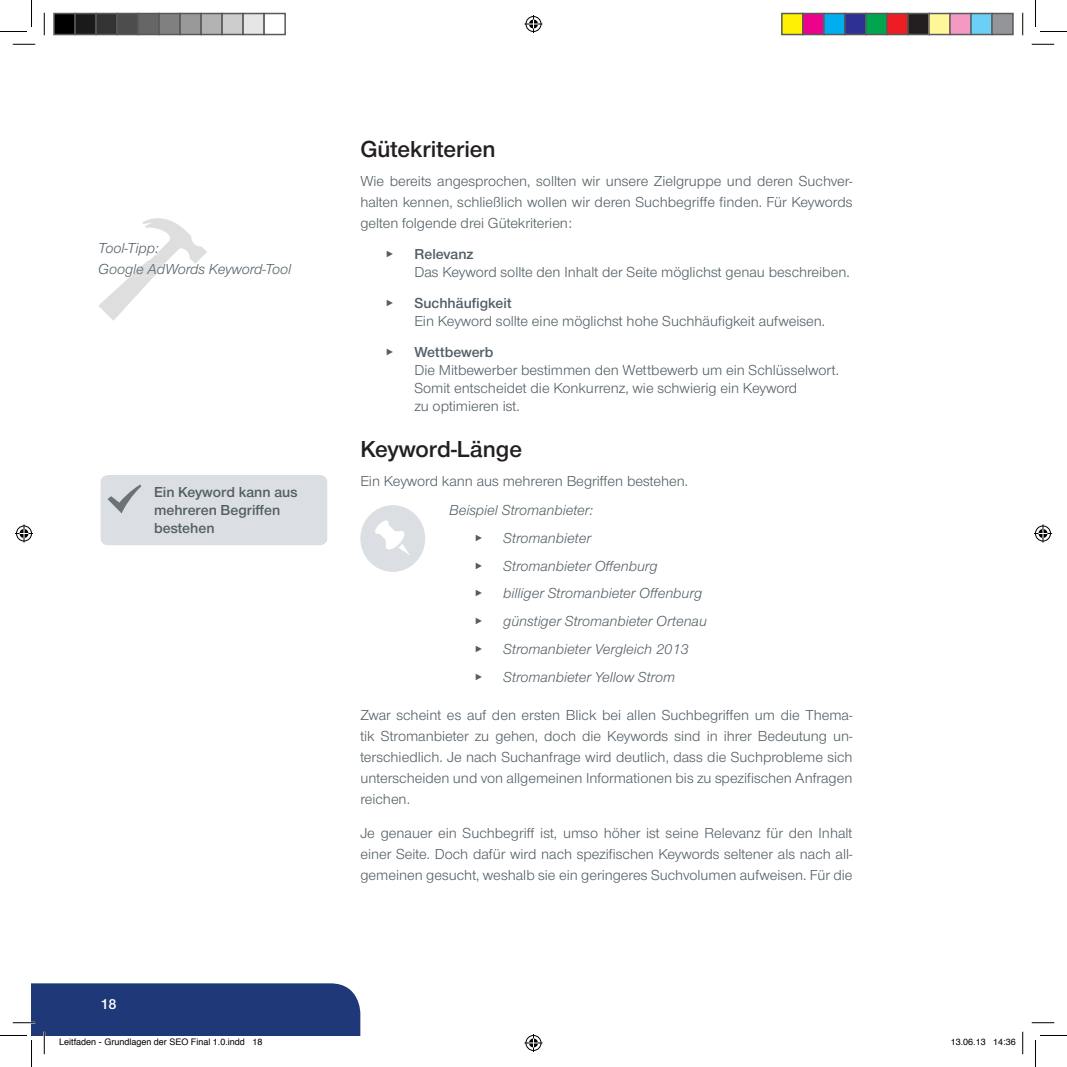
<style>
.page{position:relative;width:1067px;height:1067px;background:#fff}
.page>*{position:absolute;margin:0;border:0;box-sizing:border-box;transform-origin:0 0}
.t1{font:700 24px "Panama";color:#231f20}
.t2{font:15px/21px "Panama";color:#525e65;text-align:justify}
.t3{font:italic 15px/21px "Panama";color:#525e65}
.t4{font:700 15px/18px "Panama";color:#525e65}
.t5{font:700 15px "Panama";color:#fff}
.t6{font:9px "Helvetica";color:#000}
</style>
<div class="page">
<div style="left:360px;top:505px;width:65px;height:67px;background:#dbdfe3;border-radius:50%"></div>
<svg style="left:98px;top:218px;width:109px;height:103px"></svg>
<svg style="left:375px;top:520px;width:35px;height:35px"></svg>
<div style="left:100px;top:475px;width:227px;height:70px;background:#dbdfe3"></div>
<svg style="left:13px;top:44px;width:22px;height:1px"></svg>
<svg style="left:1031px;top:44px;width:23px;height:1px"></svg>
<svg style="left:1031px;top:1022px;width:23px;height:1px"></svg>
<svg style="left:44px;top:13px;width:1px;height:22px"></svg>
<svg style="left:1022px;top:13px;width:1px;height:22px"></svg>
<svg style="left:1022px;top:1031px;width:1px;height:23px"></svg>
<svg style="left:0;top:0;width:32px;height:32px"></svg>
<svg style="left:1035px;top:0;width:31px;height:32px"></svg>
<svg style="left:1035px;top:1035px;width:31px;height:31px"></svg>
<svg style="left:524px;top:15px;width:18px;height:18px"></svg>
<svg style="left:524px;top:1034px;width:18px;height:17px"></svg>
<svg style="left:15px;top:524px;width:18px;height:18px"></svg>
<svg style="left:1034px;top:524px;width:17px;height:18px"></svg>
<div style="left:54px;top:14px;width:21px;height:21px;background:#000"></div>
<div style="left:53px;top:13px;width:23px;height:22px;border:2px solid #595959"></div>
<div style="left:75px;top:14px;width:21px;height:21px;background:#1a1a1a"></div>
<div style="left:74px;top:13px;width:23px;height:22px;border:2px solid #595959"></div>
<div style="left:96px;top:14px;width:21px;height:21px;background:#333"></div>
<div style="left:95px;top:13px;width:23px;height:22px;border:2px solid #595959"></div>
<div style="left:117px;top:14px;width:21px;height:21px;background:#4d4d4d"></div>
<div style="left:116px;top:13px;width:23px;height:22px;border:2px solid #595959"></div>
<div style="left:138px;top:14px;width:21px;height:21px;background:#666"></div>
<div style="left:137px;top:13px;width:23px;height:22px;border:2px solid #595959"></div>
<div style="left:159px;top:14px;width:21px;height:21px;background:#808080"></div>
<div style="left:158px;top:13px;width:23px;height:22px;border:2px solid #595959"></div>
<div style="left:180px;top:14px;width:21px;height:21px;background:#999"></div>
<div style="left:179px;top:13px;width:23px;height:22px;border:2px solid #595959"></div>
<div style="left:201px;top:14px;width:21px;height:21px;background:#b3b3b3"></div>
<div style="left:200px;top:13px;width:23px;height:22px;border:2px solid #595959"></div>
<div style="left:222px;top:14px;width:21px;height:21px;background:#ccc"></div>
<div style="left:221px;top:13px;width:23px;height:22px;border:2px solid #595959"></div>
<div style="left:243px;top:14px;width:21px;height:21px;background:#e6e6e6"></div>
<div style="left:242px;top:13px;width:23px;height:22px;border:2px solid #595959"></div>
<div style="left:263px;top:13px;width:23px;height:22px;border:2px solid #595959"></div>
<div style="left:781px;top:14px;width:21px;height:21px;background:#fff101"></div>
<div style="left:781px;top:13px;width:22px;height:22px;border:2px solid #595959"></div>
<div style="left:802px;top:14px;width:21px;height:21px;background:#ed028c"></div>
<div style="left:802px;top:13px;width:22px;height:22px;border:2px solid #595959"></div>
<div style="left:823px;top:14px;width:21px;height:21px;background:#00aeef"></div>
<div style="left:823px;top:13px;width:22px;height:22px;border:2px solid #595959"></div>
<div style="left:844px;top:14px;width:21px;height:21px;background:#2e3092"></div>
<div style="left:844px;top:13px;width:22px;height:22px;border:2px solid #595959"></div>
<div style="left:865px;top:14px;width:21px;height:21px;background:#00a54f"></div>
<div style="left:865px;top:13px;width:22px;height:22px;border:2px solid #595959"></div>
<div style="left:886px;top:14px;width:21px;height:21px;background:#ee1d23"></div>
<div style="left:886px;top:13px;width:22px;height:22px;border:2px solid #595959"></div>
<div style="left:907px;top:14px;width:21px;height:21px;background:#231f20"></div>
<div style="left:907px;top:13px;width:22px;height:22px;border:2px solid #595959"></div>
<div style="left:928px;top:14px;width:21px;height:21px;background:#fff79a"></div>
<div style="left:928px;top:13px;width:22px;height:22px;border:2px solid #595959"></div>
<div style="left:949px;top:14px;width:21px;height:21px;background:#f499c2"></div>
<div style="left:949px;top:13px;width:22px;height:22px;border:2px solid #595959"></div>
<div style="left:970px;top:14px;width:21px;height:21px;background:#6bcff6"></div>
<div style="left:970px;top:13px;width:22px;height:22px;border:2px solid #595959"></div>
<div style="left:991px;top:14px;width:21px;height:21px;background:#939598"></div>
<div style="left:991px;top:13px;width:22px;height:22px;border:2px solid #595959"></div>
<svg style="left:0;top:983px;width:360px;height:83px"></svg>
<p class="t3" style="left:98px;top:237px;width:194px">Tool-Tipp:<br>Google AdWords Keyword-Tool</p>
<p class="t4" style="left:154px;top:483px;width:145px">Ein Keyword kann aus mehreren Begriffen bestehen</p>
<p class="t5" style="left:100px;top:994px;width:18px">18</p>
<h1 class="t1" style="left:360px;top:135px;width:137px">Gütekriterien</h1>
<p class="t2" style="left:360px;top:171px;width:493px">Wie bereits angesprochen, sollten wir unsere Zielgruppe und deren Suchver&shy;halten kennen, schließlich wollen wir deren Suchbegriffe finden. Für Keywords gelten folgende drei Gütekriterien:</p>
<p class="t2" style="left:386px;top:244px;width:9px">▸</p>
<p class="t4" style="left:414px;top:245px;width:60px">Relevanz</p>
<p class="t2" style="left:414px;top:262px;width:437px">Das Keyword sollte den Inhalt der Seite möglichst genau beschreiben.</p>
<p class="t2" style="left:386px;top:292px;width:9px">▸</p>
<p class="t4" style="left:414px;top:294px;width:99px">Suchhäufigkeit</p>
<p class="t2" style="left:414px;top:310px;width:412px">Ein Keyword sollte eine möglichst hohe Suchhäufigkeit aufweisen.</p>
<p class="t2" style="left:386px;top:341px;width:9px">▸</p>
<p class="t4" style="left:414px;top:343px;width:81px">Wettbewerb</p>
<p class="t2" style="left:414px;top:361px;width:426px;line-height:18px;text-align:left">Die Mitbewerber bestimmen den Wettbewerb um ein Schlüsselwort.<br>Somit entscheidet die Konkurrenz, wie schwierig ein Keyword<br>zu optimieren ist.</p>
<h1 class="t1" style="left:360px;top:434px;width:163px">Keyword-Länge</h1>
<p class="t2" style="left:360px;top:470px;width:329px">Ein Keyword kann aus mehreren Begriffen bestehen.</p>
<p class="t3" style="left:449px;top:500px;width:145px">Beispiel Stromanbieter:</p>
<p class="t2" style="left:474px;top:527px;width:9px">▸</p>
<p class="t3" style="left:503px;top:527px;width:89px">Stromanbieter</p>
<p class="t2" style="left:474px;top:555px;width:9px">▸</p>
<p class="t3" style="left:503px;top:555px;width:156px">Stromanbieter Offenburg</p>
<p class="t2" style="left:474px;top:583px;width:9px">▸</p>
<p class="t3" style="left:503px;top:583px;width:200px">billiger Stromanbieter Offenburg</p>
<p class="t2" style="left:474px;top:611px;width:9px">▸</p>
<p class="t3" style="left:503px;top:611px;width:205px">günstiger Stromanbieter Ortenau</p>
<p class="t2" style="left:474px;top:638px;width:9px">▸</p>
<p class="t3" style="left:503px;top:638px;width:187px">Stromanbieter Vergleich 2013</p>
<p class="t2" style="left:474px;top:666px;width:9px">▸</p>
<p class="t3" style="left:503px;top:666px;width:173px">Stromanbieter Yellow Strom</p>
<p class="t2" style="left:360px;top:705px;width:494px">Zwar scheint es auf den ersten Blick bei allen Suchbegriffen um die Thema&shy;tik Stromanbieter zu gehen, doch die Keywords sind in ihrer Bedeutung un&shy;terschiedlich. Je nach Suchanfrage wird deutlich, dass die Suchprobleme sich unterscheiden und von allgemeinen Informationen bis zu spezifischen Anfragen reichen.</p>
<p class="t2" style="left:360px;top:822px;width:493px">Je genauer ein Suchbegriff ist, umso höher ist seine Relevanz für den Inhalt einer Seite. Doch dafür wird nach spezifischen Keywords seltener als nach all&shy;gemeinen gesucht, weshalb sie ein geringeres Suchvolumen aufweisen. Für die</p>
<p class="t6" style="left:59px;top:1035px;width:205px">Leitfaden - Grundlagen der SEO Final 1.0.indd 18</p>
<p class="t6" style="left:950px;top:1035px;width:67px">13.06.13 14:36</p>
</div>
